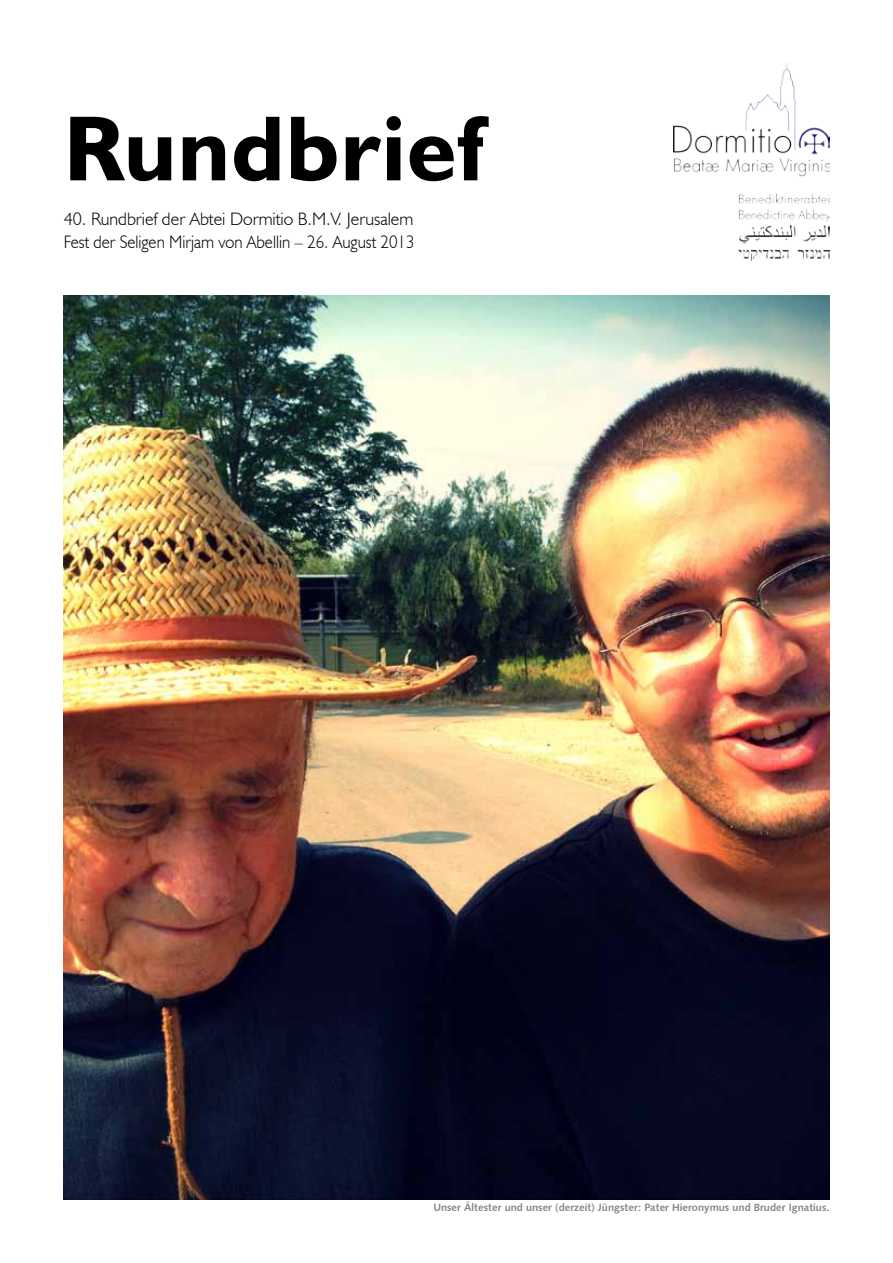
<style>
.page{position:relative;width:893px;height:1263px;background:#fff}
.page>*{position:absolute;margin:0;border:0;box-sizing:border-box;transform-origin:0 0}
.t1{font:700 93px "Humanist 521 BT";letter-spacing:.02em;color:#000}
.t2{font:300 18px/22.5px "Humanist 521 BT";color:#000}
.t3{font:10.5px "Humanist 531 BT Bold A";color:#808285}
</style>
<div class="page">
<img style="left:673px;top:64px;width:156px;height:196px">
<img style="left:64px;top:296px;width:765px;height:903px">
<h1 class="t1" style="left:64px;top:91px;width:422px">Rundbrief</h1>
<p class="t2" style="left:64px;top:208px;width:352px">40. Rundbrief der Abtei Dormitio B.M.V. Jerusalem<br>Fest der Seligen Mirjam von Abellin – 26. August 2013</p>
<p class="t3" style="left:433px;top:1201px;width:398px">Unser Ältester und unser (derzeit) Jüngster: Pater Hieronymus und Bruder Ignatius.</p>
</div>
